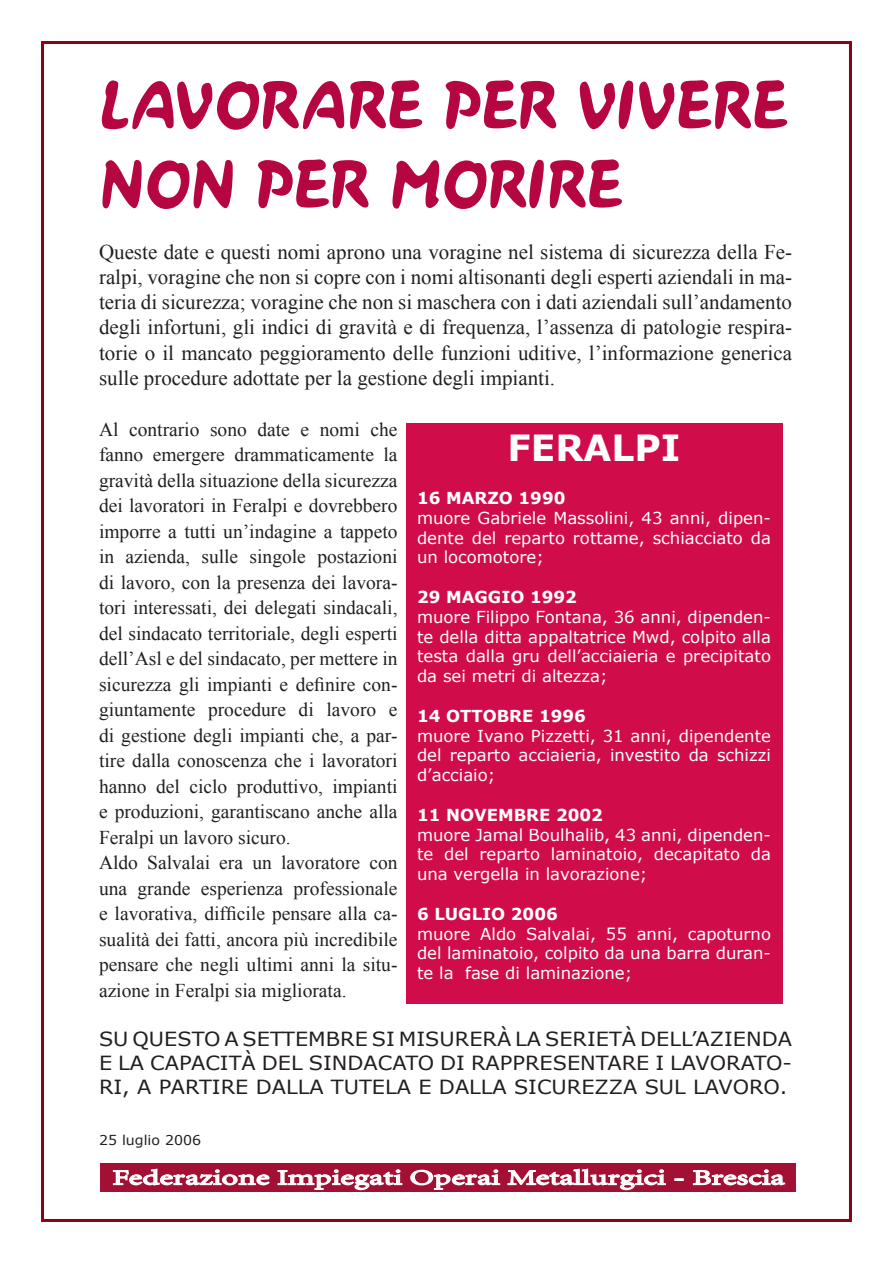
<style>
.page{position:relative;width:893px;height:1263px;background:#fff}
.page>*{position:absolute;margin:0;border:0;box-sizing:border-box;transform-origin:0 0}
.t1{font:66px/79.2px "Casual Contact MF";color:#b60642}
.t2{font:700 36px "Verdana";color:#fff}
.t3{font:21px/25.2px "Times New Roman";color:#231f20;text-align:justify}
.t4{font:21px "Minion";color:#fff;scale:1.55 1}
.t5{font:19.5px/25.5px "Times New Roman";color:#231f20}
.t6{font:19.5px/24px "Verdana";color:#231f20;text-align:justify;scale:1.07 1}
.t7{font:16.5px/19.8px "Verdana";color:#fff;text-align:justify}
.t8{font:700 16.5px "Verdana";color:#fff}
.t9{font:13.5px "Verdana";color:#231f20;scale:1.05 1}
</style>
<div class="page">
<div style="left:406px;top:423px;width:377px;height:581px;background:#d00d4a"></div>
<div style="left:100px;top:1163px;width:696px;height:28px;background:#a21134"></div>
<svg style="left:112px;top:1168px;width:158px;height:18px"></svg>
<svg style="left:277px;top:1169px;width:126px;height:22px"></svg>
<svg style="left:410px;top:1169px;width:91px;height:21px"></svg>
<svg style="left:507px;top:1168px;width:159px;height:23px"></svg>
<svg style="left:674px;top:1178px;width:10px;height:3px"></svg>
<svg style="left:692px;top:1169px;width:94px;height:17px"></svg>
<h1 class="t1" style="left:100px;top:64px;width:690px">LAVORARE PER VIVERE<br>NON PER MORIRE</h1>
<p class="t3" style="left:99px;top:239px;width:695px">Queste date e questi nomi aprono una voragine nel sistema di sicurezza della Fe&shy;ralpi, voragine che non si copre con i nomi altisonanti degli esperti aziendali in ma&shy;teria di sicurezza; voragine che non si maschera con i dati aziendali sull’andamento degli infortuni, gli indici di gravità e di frequenza, l’assenza di patologie respira&shy;torie o il mancato peggioramento delle funzioni uditive, l’informazione generica sulle procedure adottate per la gestione degli impianti.</p>
<p class="t5" style="left:99px;top:416px;width:300px">Al contrario sono date e nomi che fanno emergere drammaticamente la gravità della situazione della sicurezza dei lavoratori in Feralpi e dovrebbero imporre a tutti un’indagine a tappeto in azienda, sulle singole postazioni di lavoro, con la presenza dei lavora&shy;tori interessati, dei delegati sindacali, del sindacato territoriale, degli esperti dell’Asl e del sindacato, per mettere in sicurezza gli impianti e definire con&shy;giuntamente procedure di lavoro e di gestione degli impianti che, a par&shy;tire dalla conoscenza che i lavoratori hanno del ciclo produttivo, impianti e produzioni, garantiscano anche alla Feralpi un lavoro sicuro.<br>Aldo Salvalai era un lavoratore con una grande esperienza professionale e lavorativa, difficile pensare alla ca&shy;sualità dei fatti, ancora più incredibile pensare che negli ultimi anni la situ&shy;azione in Feralpi sia migliorata.</p>
<p class="t6" style="left:99px;top:1026px;width:649px">SU QUESTO A SETTEMBRE SI MISURERÀ LA SERIETÀ DELL’AZIENDA E LA CAPACITÀ DEL SINDACATO DI RAPPRESENTARE I LAVORATO-RI, A PARTIRE DALLA TUTELA E DALLA SICUREZZA SUL LAVORO.</p>
<p class="t9" style="left:99px;top:1131px;width:99px">25 luglio 2006</p>
<h2 class="t2" style="left:507px;top:425px;width:175px">FERALPI</h2>
<p class="t8" style="left:417px;top:487px;width:150px">16 MARZO 1990</p>
<p class="t7" style="left:417px;top:507px;width:356px">muore Gabriele Massolini, 43 anni, dipen&shy;dente del reparto rottame, schiacciato da un locomotore;</p>
<p class="t8" style="left:417px;top:586px;width:161px">29 MAGGIO 1992</p>
<p class="t7" style="left:417px;top:606px;width:356px">muore Filippo Fontana, 36 anni, dipenden&shy;te della ditta appaltatrice Mwd, colpito alla testa dalla gru dell’acciaieria e precipitato da sei metri di altezza;</p>
<p class="t8" style="left:417px;top:705px;width:170px">14 OTTOBRE 1996</p>
<p class="t7" style="left:417px;top:725px;width:355px">muore Ivano Pizzetti, 31 anni, dipendente del reparto acciaieria, investito da schizzi d’acciaio;</p>
<p class="t8" style="left:417px;top:804px;width:187px">11 NOVEMBRE 2002</p>
<p class="t7" style="left:417px;top:824px;width:355px">muore Jamal Boulhalib, 43 anni, dipenden&shy;te del reparto laminatoio, decapitato da una vergella in lavorazione;</p>
<p class="t8" style="left:417px;top:903px;width:142px">6 LUGLIO 2006</p>
<p class="t7" style="left:417px;top:923px;width:356px">muore Aldo Salvalai, 55 anni, capoturno del laminatoio, colpito da una barra duran&shy;te la fase di laminazione;</p>
<p class="t4" style="left:112px;top:1167px;width:435px">Federazione Impiegati Operai Metallurgici - Brescia</p>
</div>
